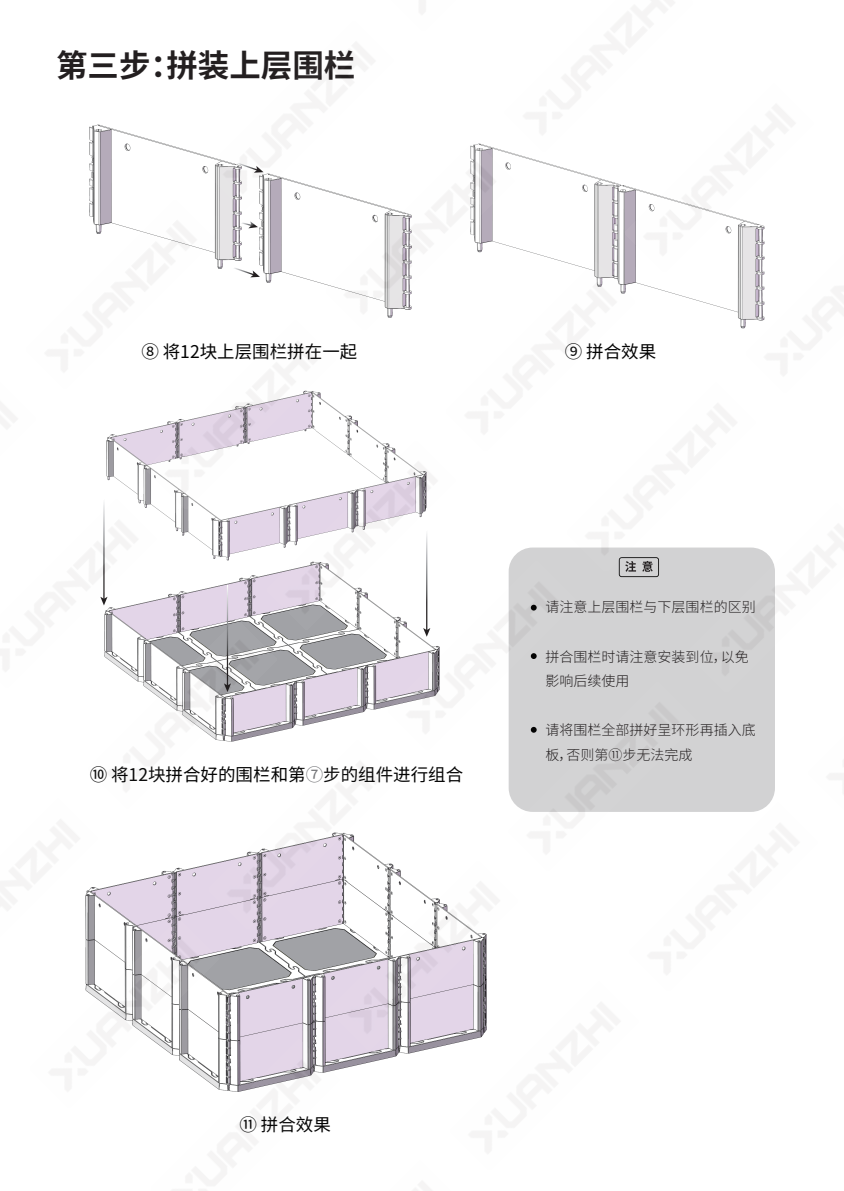
<style>
.page{position:relative;width:844px;height:1191px;background:#fff}
.page>*{position:absolute;margin:0;border:0;box-sizing:border-box;transform-origin:0 0}
.t1{font:700 31.5px "Source Han Sans SC";color:#231f20}
.t2{font:17.5px "Source Han Sans SC";color:#030303}
.t3{font:300 14px/24.5px "Source Han Sans SC";color:#231f20}
.s1{color:#757679}
</style>
<div class="page">
<img style="left:514px;top:153px;width:231px;height:176px">
<img style="left:89px;top:124px;width:236px;height:161px">
<svg style="left:231px;top:266px;width:29px;height:11px"></svg>
<svg style="left:239px;top:221px;width:19px;height:7px"></svg>
<img style="left:106px;top:408px;width:272px;height:153px">
<img style="left:157px;top:575px;width:231px;height:157px">
<hr style="left:227px;top:585px;width:1px;height:101px;background:#fff">
<img style="left:98px;top:864px;width:331px;height:206px">
<div style="left:508px;top:547px;width:266px;height:265px;background:#d2d2d3;border-radius:24px"></div>
<svg style="left:618px;top:571px;width:40px;height:6px"></svg>
<img style="left:649px;top:802px;width:150px;height:172px">
<img style="left:172px;top:1039px;width:167px;height:152px">
<img style="left:49px;top:919px;width:170px;height:188px">
<img style="left:0;top:820px;width:98px;height:167px">
<img style="left:329px;top:864px;width:170px;height:185px">
<img style="left:209px;top:762px;width:189px;height:167px">
<img style="left:108px;top:619px;width:169px;height:189px">
<img style="left:0;top:499px;width:157px;height:189px">
<img style="left:0;top:402px;width:36px;height:165px">
<img style="left:508px;top:750px;width:189px;height:120px">
<img style="left:388px;top:561px;width:149px;height:189px">
<img style="left:267px;top:441px;width:189px;height:188px">
<img style="left:147px;top:342px;width:188px;height:167px">
<img style="left:45px;top:200px;width:170px;height:188px">
<img style="left:756px;top:524px;width:87px;height:168px">
<img style="left:566px;top:404px;width:189px;height:167px">
<img style="left:446px;top:262px;width:189px;height:189px">
<img style="left:325px;top:143px;width:189px;height:187px">
<img style="left:205px;top:42px;width:189px;height:168px">
<img style="left:745px;top:272px;width:98px;height:104px">
<img style="left:625px;top:104px;width:170px;height:168px">
<img style="left:504px;top:0;width:189px;height:151px">
<img style="left:419px;top:0;width:153px;height:31px">
<h1 class="t1" style="left:56px;top:48px;width:301px">第三步：拼装上层围栏</h1>
<p class="t2" style="left:141px;top:342px;width:217px">⑧ 将12块上层围栏拼在一起</p>
<p class="t2" style="left:564px;top:342px;width:93px">⑨ 拼合效果</p>
<p class="t2" style="left:90px;top:764px;width:375px">⑩ 将12块拼合好的围栏和第<span class="s1">⑦</span>步的组件进行组合</p>
<p class="t3" style="left:545px;top:595px;width:211px">请注意上层围栏与下层围栏的区别</p>
<p class="t3" style="left:545px;top:644px;width:204px">拼合围栏时请注意安装到位，以免影响后续使用</p>
<p class="t3" style="left:545px;top:718px;width:211px">请将围栏全部拼好呈环形再插入底板，否则第⑪步无法完成</p>
<p class="t2" style="left:239px;top:1114px;width:93px">⑪ 拼合效果</p>
</div>
